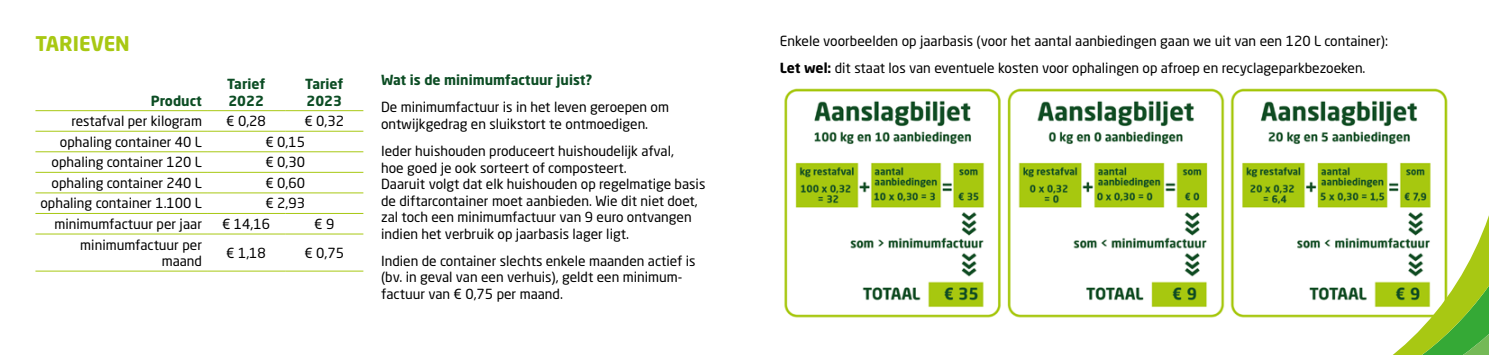
<style>
.page{position:relative;width:1489px;height:355px;background:#fff}
.page>*{position:absolute;margin:0;border:0;box-sizing:border-box;transform-origin:0 0}
.t1{font:700 20px "Neo Sans W1 G";color:#a8c813}
.t2{font:13.75px/16.5px "Neo Sans W1 G";color:#000}
.t3{font:700 13.75px/16.5px "Neo Sans W1 G";color:#0c4d24}
.s1{font-weight:700}
</style>
<div class="page">
<img style="left:784px;top:88px;width:664px;height:230px">
<svg style="left:1285px;top:140px;width:203px;height:214px"></svg>
<hr style="left:35px;top:110px;width:172px;height:1px;background:#a8c813">
<hr style="left:207px;top:110px;width:78px;height:1px;background:#a8c813">
<hr style="left:285px;top:110px;width:78px;height:1px;background:#a8c813">
<hr style="left:35px;top:131px;width:172px;height:1px;background:#a8c813">
<hr style="left:207px;top:131px;width:78px;height:1px;background:#a8c813">
<hr style="left:285px;top:131px;width:78px;height:1px;background:#a8c813">
<hr style="left:35px;top:151px;width:172px;height:1px;background:#a8c813">
<hr style="left:207px;top:151px;width:78px;height:1px;background:#a8c813">
<hr style="left:285px;top:151px;width:78px;height:1px;background:#a8c813">
<hr style="left:35px;top:172px;width:172px;height:1px;background:#a8c813">
<hr style="left:207px;top:172px;width:78px;height:1px;background:#a8c813">
<hr style="left:285px;top:172px;width:78px;height:1px;background:#a8c813">
<hr style="left:35px;top:192px;width:172px;height:1px;background:#a8c813">
<hr style="left:207px;top:192px;width:78px;height:1px;background:#a8c813">
<hr style="left:285px;top:192px;width:78px;height:1px;background:#a8c813">
<hr style="left:35px;top:213px;width:172px;height:1px;background:#a8c813">
<hr style="left:207px;top:213px;width:78px;height:1px;background:#a8c813">
<hr style="left:285px;top:213px;width:78px;height:1px;background:#a8c813">
<hr style="left:35px;top:233px;width:172px;height:1px;background:#a8c813">
<hr style="left:207px;top:233px;width:78px;height:1px;background:#a8c813">
<hr style="left:285px;top:233px;width:78px;height:1px;background:#a8c813">
<hr style="left:35px;top:270px;width:172px;height:1px;background:#a8c813">
<hr style="left:207px;top:270px;width:78px;height:1px;background:#a8c813">
<hr style="left:285px;top:270px;width:78px;height:1px;background:#a8c813">
<h1 class="t1" style="left:35px;top:30px;width:96px">TARIEVEN</h1>
<p class="t3" style="left:151px;top:92px;width:53px">Product</p>
<p class="t3" style="left:227px;top:75px;width:40px">Tarief<br>2022</p>
<p class="t3" style="left:305px;top:75px;width:40px">Tarief<br>2023</p>
<p class="t2" style="left:71px;top:112px;width:132px">restafval per kilogram</p>
<p class="t2" style="left:226px;top:112px;width:41px">€ 0,28</p>
<p class="t2" style="left:304px;top:112px;width:41px">€ 0,32</p>
<p class="t2" style="left:60px;top:133px;width:143px">ophaling container 40 L</p>
<p class="t2" style="left:265px;top:133px;width:41px">€ 0,15</p>
<p class="t2" style="left:52px;top:154px;width:152px">ophaling container 120 L</p>
<p class="t2" style="left:265px;top:154px;width:41px">€ 0,30</p>
<p class="t2" style="left:52px;top:174px;width:152px">ophaling container 240 L</p>
<p class="t2" style="left:265px;top:174px;width:41px">€ 0,60</p>
<p class="t2" style="left:40px;top:195px;width:163px">ophaling container 1.100 L</p>
<p class="t2" style="left:265px;top:195px;width:41px">€ 2,93</p>
<p class="t2" style="left:54px;top:215px;width:149px">minimumfactuur per jaar</p>
<p class="t2" style="left:222px;top:215px;width:49px">€ 14,16</p>
<p class="t2" style="left:314px;top:215px;width:22px">€ 9</p>
<p class="t2" style="left:80px;top:236px;width:123px;text-align:right">minimumfactuur per maand</p>
<p class="t2" style="left:226px;top:244px;width:41px">€ 1,18</p>
<p class="t2" style="left:304px;top:244px;width:41px">€ 0,75</p>
<p class="t3" style="left:381px;top:71px;width:213px">Wat is de minimumfactuur juist?</p>
<p class="t2" style="left:381px;top:99px;width:289px">De minimumfactuur is in het leven geroepen om ontwijkgedrag en sluikstort te ontmoedigen.</p>
<p class="t2" style="left:381px;top:142px;width:326px">Ieder huishouden produceert huishoudelijk afval,<br>hoe goed je ook sorteert of composteert.<br>Daaruit volgt dat elk huishouden op regelmatige basis de diftarcontainer moet aanbieden. Wie dit niet doet, zal toch een minimumfactuur van 9 euro ontvangen indien het verbruik op jaarbasis lager ligt.</p>
<p class="t2" style="left:381px;top:252px;width:316px">Indien de container slechts enkele maanden actief is (bv. in geval van een verhuis), geldt een minimum&shy;factuur van € 0,75 per maand.</p>
<p class="t2" style="left:780px;top:27px;width:609px;line-height:27.1px">Enkele voorbeelden op jaarbasis (voor het aantal aanbiedingen gaan we uit van een 120 L container):<br><span class="s1">Let wel:</span> dit staat los van eventuele kosten voor ophalingen op afroep en recyclageparkbezoeken.</p>
</div>
